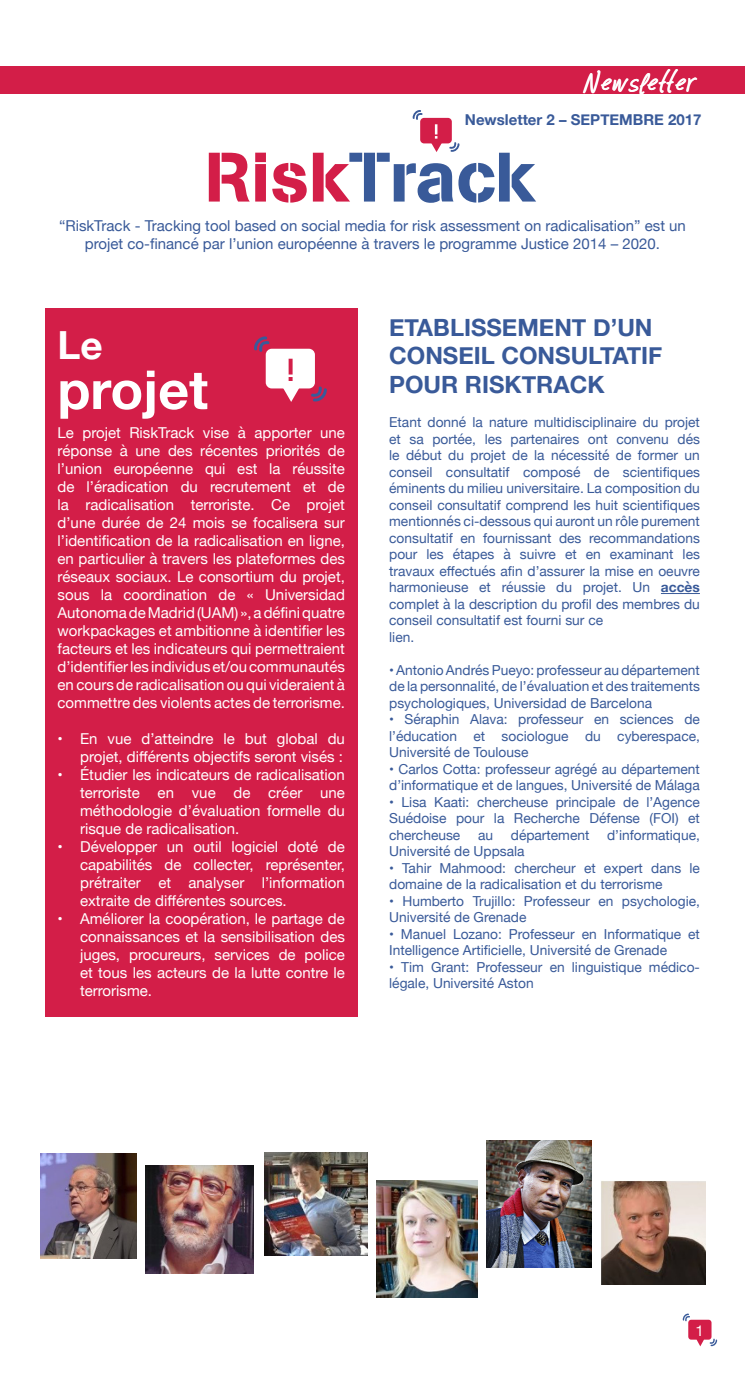
<style>
.page{position:relative;width:745px;height:1375px;background:#fff}
.page>*{position:absolute;margin:0;border:0;box-sizing:border-box;transform-origin:0 0}
.t1{font:700 53.75px "Helvetica Neue";color:#fff}
.t2{font:700 38.75px "Helvetica Neue";color:#fff}
.t3{font:28.75px "CF Note Bold";color:#fff}
.t4{font:700 23.75px/28.5px "Helvetica Neue";color:#395a99}
.t5{font:15px/18px "Helvetica Neue";color:#fff;text-align:justify}
.t6{font:15px/18px "Helvetica Neue";color:#395a99;text-align:center}
.t7{font:700 15px "Helvetica Neue";color:#395a99}
.t8{font:13.75px/16.5px "Helvetica Neue";color:#395a99}
.s1{font-weight:700}
</style>
<div class="page">
<svg style="left:209px;top:153px;width:40px;height:49px"></svg>
<svg style="left:255px;top:153px;width:11px;height:49px"></svg>
<svg style="left:272px;top:163px;width:34px;height:40px"></svg>
<svg style="left:312px;top:110px;width:224px;height:93px"></svg>
<div style="left:0;top:66px;width:744px;height:28px;background:#d31e48"></div>
<div style="left:45px;top:309px;width:312px;height:708px;background:#d31e48"></div>
<div style="left:265px;top:349px;width:50px;height:39px;background:#fff;border-radius:6px"></div>
<svg style="left:281px;top:359px;width:20px;height:43px"></svg>
<svg style="left:254px;top:336px;width:16px;height:16px"></svg>
<svg style="left:310px;top:386px;width:17px;height:16px"></svg>
<svg style="left:682px;top:1313px;width:34px;height:34px"></svg>
<img style="left:40px;top:1154px;width:96px;height:104px">
<img style="left:145px;top:1166px;width:108px;height:108px">
<img style="left:264px;top:1153px;width:103px;height:102px">
<img style="left:376px;top:1180px;width:101px;height:117px">
<img style="left:486px;top:1140px;width:105px;height:127px">
<img style="left:601px;top:1180px;width:103px;height:105px">
<hr style="left:660px;top:593px;width:39px;height:1px;background:#395a99">
<h3 class="t3" style="left:583px;top:63px;width:112px">Newsletter</h3>
<p class="t7" style="left:464px;top:107px;width:238px">Newsletter 2 – SEPTEMBRE 2017</p>
<p class="t6" style="left:59px;top:218px;width:628px">“RiskTrack - Tracking tool based on social media for risk assessment on radicalisation” est un projet co-financé par l’union européenne à travers le programme Justice 2014 – 2020.</p>
<h2 class="t2" style="left:58px;top:315px;width:47px">Le</h2>
<h1 class="t1" style="left:58px;top:348px;width:152px">projet</h1>
<p class="t5" style="left:58px;top:424px;width:289px">Le projet RiskTrack vise à apporter une réponse à une des récentes priorités de l’union européenne qui est la réussite de l’éradication du recrutement et de la radicalisation terroriste. Ce projet d’une durée de 24 mois se focalisera sur l’identification de la radicalisation en ligne, en particulier à travers les plateformes des réseaux sociaux. Le consortium du projet, sous la coordination de « Universidad Autonoma de Madrid (UAM) », a défini quatre workpackages et ambitionne à identifier les facteurs et les indicateurs qui permettraient d’identifier les individus et/ou communautés en cours de radicalisation ou qui videraient à commettre des violents actes de terrorisme.</p>
<p class="t5" style="left:58px;top:730px;width:289px;text-align:right">• En vue d’atteindre le but global du projet, différents objectifs seront visés :</p>
<p class="t5" style="left:80px;top:766px;width:266px;text-indent:-22px">• Étudier les indicateurs de radicalisation terroriste en vue de créer une méthodologie d’évaluation formelle du risque de radicalisation.</p>
<p class="t5" style="left:80px;top:838px;width:266px;text-indent:-22px">• Développer un outil logiciel doté de capabilités de collecter, représenter, prétraiter et analyser l’information extraite de différentes sources.</p>
<p class="t5" style="left:80px;top:910px;width:266px;text-indent:-22px">• Améliorer la coopération, le partage de connaissances et la sensibilisation des juges, procureurs, services de police et tous les acteurs de la lutte contre le terrorisme.</p>
<h3 class="t4" style="left:389px;top:314px;width:274px">ETABLISSEMENT D’UN<br>CONSEIL CONSULTATIF<br>POUR RISKTRACK</h3>
<p class="t8" style="left:389px;top:415px;width:312px">Etant donné la nature multidisciplinaire du projet et sa portée, les partenaires ont convenu dés le début du projet de la nécessité de former un conseil consultatif composé de scientifiques éminents du milieu universitaire. La composition du conseil consultatif comprend les huit scientifiques mentionnés ci-dessous qui auront un rôle purement consultatif en fournissant des recommandations pour les étapes à suivre et en examinant les travaux effectués afin d’assurer la mise en oeuvre harmonieuse et réussie du projet. Un <span class="s1">accès </span>complet à la description du profil des membres du conseil consultatif est fourni sur ce<br>lien.</p>
<p class="t8" style="left:389px;top:662px;width:312px;text-align:justify">• Antonio Andrés Pueyo: professeur au département de la personnalité, de l’évaluation et des traitements psychologiques, Universidad de Barcelona</p>
<p class="t8" style="left:389px;top:712px;width:312px;text-align:justify">• Séraphin Alava: professeur en sciences de l’éducation et sociologue du cyberespace, Université de Toulouse</p>
<p class="t8" style="left:389px;top:761px;width:312px">• Carlos Cotta: professeur agrégé au département d’informatique et de langues, Université de Málaga</p>
<p class="t8" style="left:389px;top:794px;width:312px;text-align:justify">• Lisa Kaati: chercheuse principale de l’Agence Suédoise pour la Recherche Défense (FOI) et chercheuse</p>
<p class="t8" style="left:478px;top:827px;width:17px">au</p>
<p class="t8" style="left:510px;top:827px;width:80px">département</p>
<p class="t8" style="left:606px;top:827px;width:94px">d’informatique,</p>
<p class="t8" style="left:389px;top:844px;width:137px">Université de Uppsala</p>
<p class="t8" style="left:389px;top:860px;width:312px">• Tahir Mahmood: chercheur et expert dans le domaine de la radicalisation et du terrorisme</p>
<p class="t8" style="left:389px;top:893px;width:312px">• Humberto Trujillo: Professeur en psychologie,<br>Université de Grenade</p>
<p class="t8" style="left:389px;top:926px;width:312px">• Manuel Lozano: Professeur en Informatique et<br>Intelligence Artificielle, Université de Grenade</p>
<p class="t8" style="left:389px;top:959px;width:312px">• Tim Grant: Professeur en linguistique médico&shy;légale, Université Aston</p>
<p class="t5" style="left:695px;top:1322px;width:10px">1</p>
</div>
